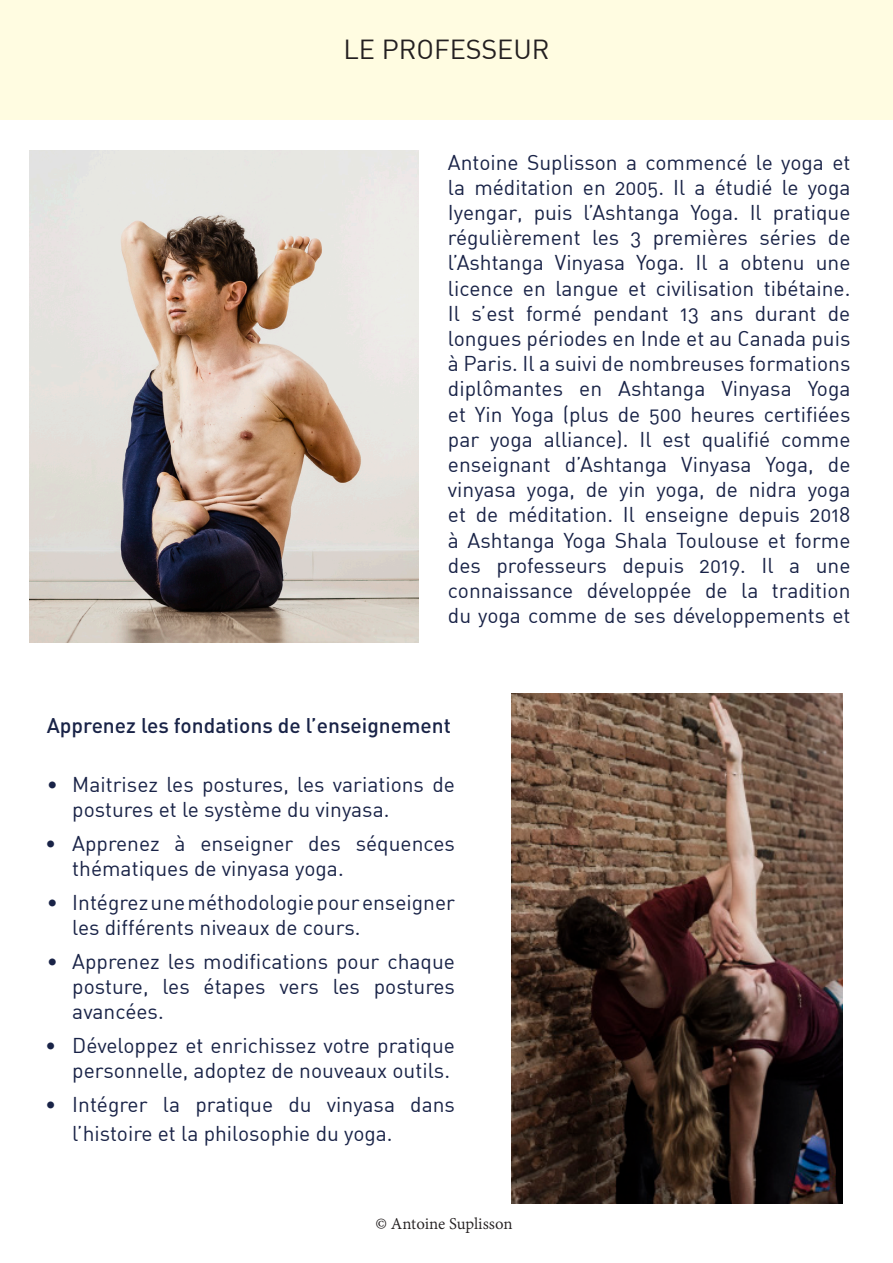
<style>
.page{position:relative;width:893px;height:1263px;background:#fff}
.page>*{position:absolute;margin:0;border:0;box-sizing:border-box;transform-origin:0 0}
.t1{font:27px "DIN Regular Alternate";color:#231f20}
.t2{font:21px/25.2px "DIN Regular Alternate";color:#192347}
.t3{font:500 21px "DIN";color:#192347}
.t4{font:18px "Adobe Devanagari";letter-spacing:-.005em;color:#231f20}
</style>
<div class="page">
<div style="left:0;top:0;width:893px;height:119px;background:#fffce1"></div>
<img style="left:30px;top:150px;width:388px;height:492px">
<img style="left:512px;top:693px;width:330px;height:510px">
<p class="t1" style="left:343px;top:32px;width:208px">LE PROFESSEUR</p>
<p class="t2" style="left:448px;top:149px;width:404px;text-align:justify">Antoine Suplisson a commencé le yoga et la méditation en 2005. Il a étudié le yoga Iyengar, puis l’Ashtanga Yoga. Il pratique régulièrement les 3 premières séries de l’Ashtanga Vinyasa Yoga. Il a obtenu une licence en langue et civilisation tibétaine.<br>Il s’est formé pendant 13 ans durant de longues périodes en Inde et au Canada puis à Paris. Il a suivi de nombreuses formations diplômantes en Ashtanga Vinyasa Yoga et Yin Yoga (plus de 500 heures certifiées par yoga alliance). Il est qualifié comme enseignant d’Ashtanga Vinyasa Yoga, de vinyasa yoga, de yin yoga, de nidra yoga et de méditation. Il enseigne depuis 2018 à Ashtanga Yoga Shala Toulouse et forme des professeurs depuis 2019. Il a une connaissance développée de la tradition du yoga comme de ses développements et</p>
<p class="t3" style="left:47px;top:712px;width:406px">Apprenez les fondations de l’enseignement</p>
<p class="t2" style="left:72px;top:772px;width:384px;text-indent:-26px">• Maitrisez les postures, les variations de postures et le système du vinyasa.</p>
<p class="t2" style="left:72px;top:830px;width:384px;text-indent:-27px">• Apprenez à enseigner des séquences thématiques de vinyasa yoga.</p>
<p class="t2" style="left:72px;top:889px;width:384px;text-indent:-26px">• Intégrez une méthodologie pour enseigner les différents niveaux de cours.</p>
<p class="t2" style="left:72px;top:948px;width:384px;text-align:justify;text-indent:-26px">• Apprenez les modifications pour chaque posture, les étapes vers les postures avancées.</p>
<p class="t2" style="left:45px;top:1032px;width:411px;text-align:right">• Développez et enrichissez votre pratique personnelle, adoptez de nouveaux outils.</p>
<p class="t2" style="left:72px;top:1089px;width:384px;line-height:28.8px;text-indent:-27px">• Intégrer la pratique du vinyasa dans l’histoire et la philosophie du yoga.</p>
<p class="t4" style="left:376px;top:1213px;width:139px">© Antoine Suplisson</p>
</div>
